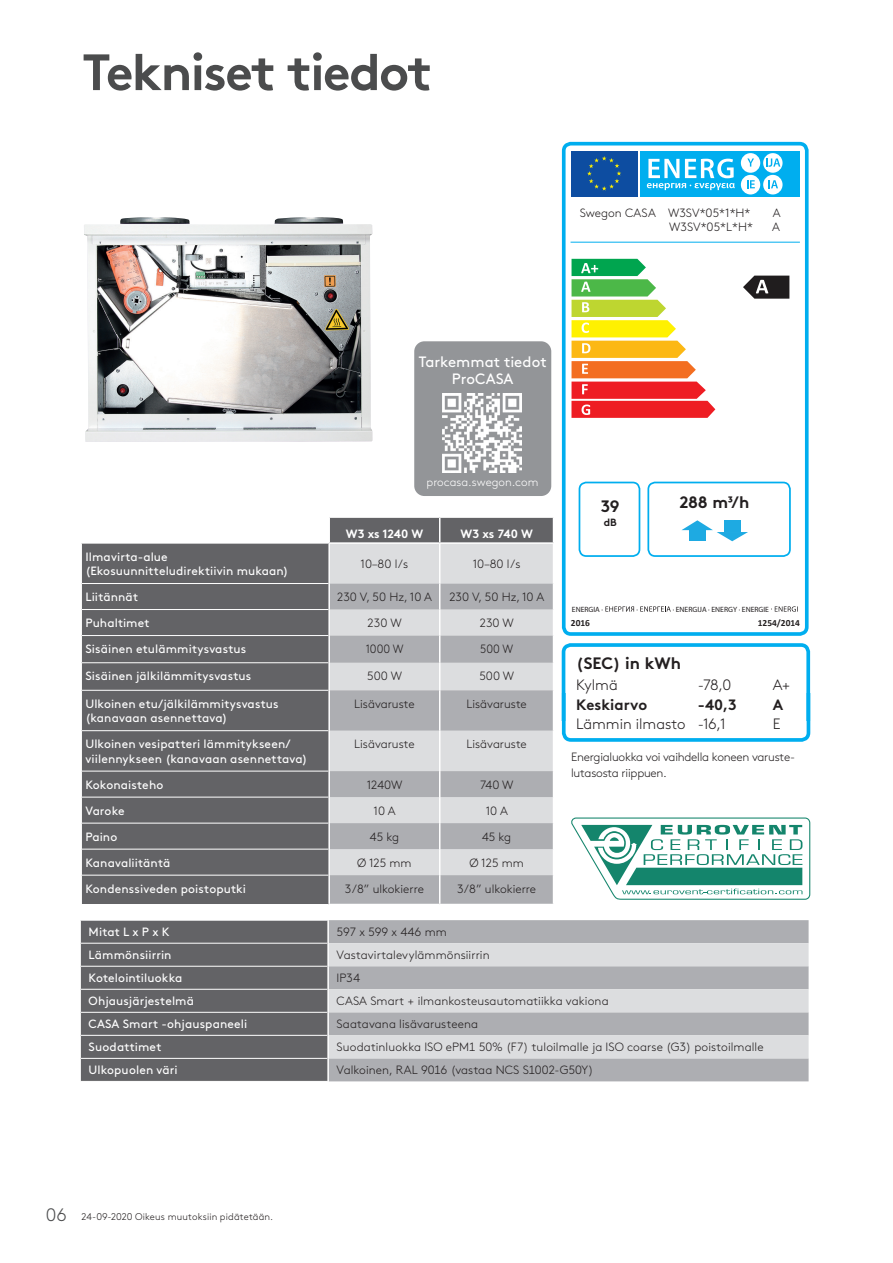
<style>
.page{position:relative;width:893px;height:1263px;background:#fff}
.page>*{position:absolute;margin:0;border:0;box-sizing:border-box;transform-origin:0 0}
.t1{font:700 51px "Swegon Brown";letter-spacing:-.03em;color:#4b4c4d}
.t2{font:700 16.5px "Swegon Brown";color:#231f20}
.t3{font:300 15px "Swegon Brown";color:#231f20}
.t4{font:15px/17px "Swegon Brown";color:#fff;text-align:center}
.t5{font:700 15px "Swegon Brown";color:#231f20}
.t6{font:300 12px "Swegon Brown";color:#231f20}
.t7{font:12px/14.4px "Swegon Brown";letter-spacing:.01em;color:#fff}
.t8{font:300 12px/16.5px "Swegon Brown";letter-spacing:-.02em;color:#231f20}
.t9{font:700 12px "Swegon Brown";color:#fff}
.t10{font:300 12px "Swegon Brown";color:#231f20;scale:.95 1}
.t11{font:300 11.7px "Swegon Brown";color:#fff}
.t12{font:700 10.5px "Swegon Brown";color:#231f20}
.t13{font:300 9.75px "Swegon Brown";letter-spacing:.015em;color:#231f20}
.t14{font:700 9.45px "Calibri";color:#231f20}
.t15{font:7.65px "Myriad Pro";color:#231f20}
.s1{font-size:18px;color:#4b4c4d}
</style>
<div class="page">
<div style="left:414px;top:341px;width:137px;height:155px;background:#939598;border-radius:10px"></div>
<img style="left:442px;top:393px;width:79px;height:80px">
<img style="left:84px;top:217px;width:288px;height:225px">
<svg style="left:571px;top:817px;width:239px;height:83px"></svg>
<div style="left:82px;top:691px;width:246px;height:213px;background:#636366"></div>
<svg style="left:330px;top:690px;width:223px;height:214px;background:#c1c2c5"></svg>
<hr style="left:82px;top:730px;width:246px;height:1px;background:#fff">
<hr style="left:82px;top:771px;width:246px;height:1px;background:#fff">
<hr style="left:82px;top:797px;width:246px;height:1px;background:#fff">
<hr style="left:82px;top:823px;width:246px;height:1px;background:#fff">
<hr style="left:82px;top:849px;width:246px;height:1px;background:#fff">
<hr style="left:82px;top:875px;width:246px;height:1px;background:#fff">
<svg style="left:81px;top:517px;width:473px;height:173px;background:#9d9da0"></svg>
<hr style="left:439px;top:731px;width:1px;height:40px;background:#fff">
<hr style="left:439px;top:690px;width:1px;height:41px;background:#fff">
<svg style="left:439px;top:771px;width:1px;height:133px"></svg>
<svg style="left:571px;top:259px;width:144px;height:159px"></svg>
<svg style="left:605px;top:606px;width:29px;height:6px"></svg>
<svg style="left:640px;top:606px;width:31px;height:6px"></svg>
<svg style="left:771px;top:606px;width:27px;height:6px"></svg>
<div style="left:562px;top:142px;width:247px;height:494px;border:4px solid #00aeef;border-radius:7px"></div>
<div style="left:571px;top:151px;width:66px;height:45px;background:#0d4da1"></div>
<div style="left:640px;top:151px;width:159px;height:45px;background:#00aeef"></div>
<svg style="left:587px;top:156px;width:34px;height:35px"></svg>
<svg style="left:647px;top:159px;width:88px;height:31px"></svg>
<div style="left:741px;top:153px;width:19px;height:20px;background:#fff;border-radius:50%"></div>
<svg style="left:747px;top:158px;width:7px;height:9px"></svg>
<div style="left:763px;top:153px;width:19px;height:20px;background:#fff;border-radius:50%"></div>
<div style="left:741px;top:175px;width:19px;height:19px;background:#fff;border-radius:50%"></div>
<svg style="left:747px;top:180px;width:8px;height:8px"></svg>
<div style="left:763px;top:175px;width:19px;height:19px;background:#fff;border-radius:50%"></div>
<svg style="left:766px;top:158px;width:14px;height:9px"></svg>
<svg style="left:768px;top:180px;width:10px;height:8px"></svg>
<hr style="left:570px;top:242px;width:230px;height:1px;background:#00aeef">
<svg style="left:578px;top:481px;width:213px;height:76px"></svg>
<div style="left:724px;top:520px;width:17px;height:12px;background:#1eaae2"></div>
<svg style="left:743px;top:276px;width:46px;height:23px"></svg>
<svg style="left:562px;top:643px;width:248px;height:99px"></svg>
<div style="left:81px;top:921px;width:246px;height:160px;background:#636366"></div>
<div style="left:329px;top:920px;width:480px;height:161px;background:#adaeb2"></div>
<svg style="left:329px;top:943px;width:480px;height:115px;background:#c9cacd"></svg>
<hr style="left:81px;top:943px;width:246px;height:1px;background:#fff">
<hr style="left:81px;top:966px;width:246px;height:1px;background:#fff">
<hr style="left:81px;top:989px;width:246px;height:1px;background:#fff">
<hr style="left:81px;top:1012px;width:246px;height:1px;background:#fff">
<hr style="left:81px;top:1035px;width:246px;height:1px;background:#fff">
<hr style="left:81px;top:1058px;width:246px;height:1px;background:#fff">
<h1 class="t1" style="left:82px;top:31px;width:351px">Tekniset tiedot</h1>
<p class="t6" style="left:580px;top:204px;width:172px">Swegon CASA W3SV*05*1*H*</p>
<p class="t6" style="left:773px;top:204px;width:9px">A</p>
<p class="t6" style="left:669px;top:218px;width:85px">W3SV*05*L*H*</p>
<p class="t6" style="left:772px;top:218px;width:9px">A</p>
<p class="t4" style="left:419px;top:352px;width:130px">Tarkemmat tiedot<br>ProCASA</p>
<p class="t11" style="left:427px;top:474px;width:113px">procasa.swegon.com</p>
<p class="t9" style="left:346px;top:524px;width:79px">W3 xs 1240 W</p>
<p class="t9" style="left:461px;top:524px;width:74px">W3 xs 740 W</p>
<p class="t7" style="left:85px;top:548px;width:205px">Ilmavirta-alue (Ekosuunnitteludirektiivin mukaan)</p>
<p class="t6" style="left:361px;top:555px;width:49px">10–80 l/s</p>
<p class="t6" style="left:473px;top:555px;width:49px">10–80 l/s</p>
<p class="t7" style="left:85px;top:589px;width:54px">Liitännät</p>
<p class="t6" style="left:337px;top:588px;width:96px">230 V, 50 Hz, 10 A</p>
<p class="t6" style="left:449px;top:588px;width:96px">230 V, 50 Hz, 10 A</p>
<p class="t7" style="left:85px;top:615px;width:66px">Puhaltimet</p>
<p class="t6" style="left:368px;top:614px;width:36px">230 W</p>
<p class="t6" style="left:480px;top:614px;width:36px">230 W</p>
<p class="t7" style="left:85px;top:641px;width:162px">Sisäinen etulämmitysvastus</p>
<p class="t10" style="left:366px;top:640px;width:41px">1000 W</p>
<p class="t10" style="left:480px;top:640px;width:36px">500 W</p>
<p class="t7" style="left:85px;top:668px;width:167px">Sisäinen jälkilämmitysvastus</p>
<p class="t6" style="left:367px;top:667px;width:36px">500 W</p>
<p class="t6" style="left:479px;top:667px;width:36px">500 W</p>
<p class="t7" style="left:85px;top:695px;width:195px">Ulkoinen etu/jälkilämmitysvastus (kanavaan asennettava)</p>
<p class="t6" style="left:354px;top:695px;width:62px">Lisävaruste</p>
<p class="t6" style="left:466px;top:695px;width:62px">Lisävaruste</p>
<p class="t7" style="left:85px;top:736px;width:224px">Ulkoinen vesipatteri lämmitykseen/ viilennykseen (kanavaan asennettava)</p>
<p class="t6" style="left:354px;top:735px;width:62px">Lisävaruste</p>
<p class="t6" style="left:466px;top:735px;width:62px">Lisävaruste</p>
<p class="t7" style="left:85px;top:776px;width:79px">Kokonaisteho</p>
<p class="t6" style="left:367px;top:776px;width:37px">1240W</p>
<p class="t6" style="left:480px;top:776px;width:35px">740 W</p>
<p class="t7" style="left:85px;top:802px;width:41px">Varoke</p>
<p class="t6" style="left:373px;top:802px;width:24px">10 A</p>
<p class="t6" style="left:486px;top:802px;width:24px">10 A</p>
<p class="t7" style="left:85px;top:828px;width:33px">Paino</p>
<p class="t6" style="left:370px;top:828px;width:31px">45 kg</p>
<p class="t6" style="left:482px;top:828px;width:31px">45 kg</p>
<p class="t7" style="left:85px;top:854px;width:86px">Kanavaliitäntä</p>
<p class="t6" style="left:357px;top:854px;width:56px">Ø 125 mm</p>
<p class="t6" style="left:469px;top:854px;width:56px">Ø 125 mm</p>
<p class="t7" style="left:85px;top:880px;width:162px">Kondenssiveden poistoputki</p>
<p class="t6" style="left:345px;top:880px;width:80px">3/8” ulkokierre</p>
<p class="t6" style="left:457px;top:880px;width:80px">3/8” ulkokierre</p>
<h2 class="t2" style="left:601px;top:493px;width:20px">39</h2>
<h2 class="t2" style="left:679px;top:489px;width:71px">288 m3/h</h2>
<p class="t12" style="left:604px;top:513px;width:15px">dB</p>
<p class="t15" style="left:572px;top:604px;width:33px">ENERGIA ·</p>
<p class="t15" style="left:636px;top:604px;width:3px">·</p>
<p class="t15" style="left:673px;top:604px;width:98px">· ENERGIJA · ENERGY · ENERGIE</p>
<p class="t14" style="left:571px;top:616px;width:21px">2016</p>
<p class="t14" style="left:758px;top:616px;width:44px">1254/2014</p>
<h2 class="t2" style="left:576px;top:650px;width:106px">(SEC) in kWh</h2>
<p class="t3" style="left:576px;top:674px;width:43px">Kylmä</p>
<p class="t3" style="left:698px;top:674px;width:35px">-78,0</p>
<p class="t3" style="left:773px;top:674px;width:19px">A+</p>
<p class="t5" style="left:576px;top:692px;width:72px">Keskiarvo</p>
<p class="t5" style="left:698px;top:692px;width:40px">-40,3</p>
<p class="t5" style="left:773px;top:692px;width:12px">A</p>
<p class="t3" style="left:576px;top:713px;width:151px">Lämmin ilmasto -16,1</p>
<p class="t3" style="left:773px;top:713px;width:9px">E</p>
<p class="t8" style="left:571px;top:747px;width:225px">Energialuokka voi vaihdella koneen varuste&shy;lutasosta riippuen.</p>
<p class="t7" style="left:89px;top:923px;width:82px">Mitat L x P x K</p>
<p class="t6" style="left:337px;top:922px;width:112px">597 x 599 x 446 mm</p>
<p class="t7" style="left:89px;top:946px;width:84px">Lämmönsiirrin</p>
<p class="t6" style="left:337px;top:945px;width:154px">Vastavirtalevylämmönsiirrin</p>
<p class="t7" style="left:89px;top:969px;width:95px">Kotelointiluokka</p>
<p class="t6" style="left:337px;top:968px;width:25px">IP34</p>
<p class="t7" style="left:89px;top:992px;width:107px">Ohjausjärjestelmä</p>
<p class="t6" style="left:337px;top:992px;width:274px">CASA Smart + ilmankosteusautomatiikka vakiona</p>
<p class="t7" style="left:89px;top:1015px;width:160px">CASA Smart -ohjauspaneeli</p>
<p class="t6" style="left:337px;top:1015px;width:143px">Saatavana lisävarusteena</p>
<p class="t7" style="left:89px;top:1038px;width:74px">Suodattimet</p>
<p class="t6" style="left:337px;top:1038px;width:428px">Suodatinluokka ISO ePM1 50% (F7) tuloilmalle ja ISO coarse (G3) poistoilmalle</p>
<p class="t7" style="left:89px;top:1061px;width:91px">Ulkopuolen väri</p>
<p class="t6" style="left:337px;top:1061px;width:258px">Valkoinen, RAL 9016 (vastaa NCS S1002-G50Y)</p>
<p class="t13" style="left:46px;top:1210px;width:229px"><span class="s1">06</span> 24-09-2020 Oikeus muutoksiin pidätetään.</p>
</div>
